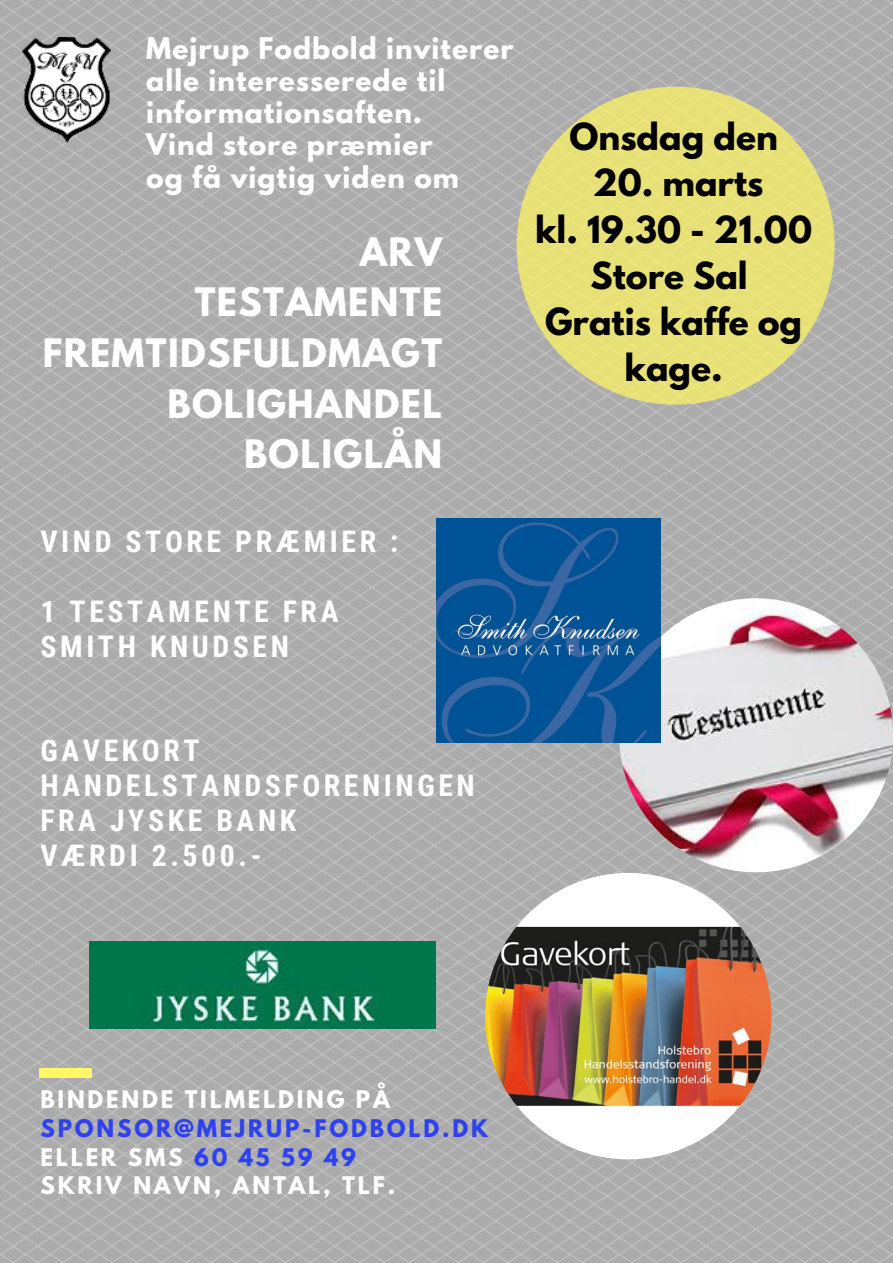
<style>
.page{position:relative;width:893px;height:1263px;background:#fff}
.page>*{position:absolute;margin:0;border:0;box-sizing:border-box;transform-origin:0 0}
.t1{font:700 34.72px/50.6px "League Spartan";letter-spacing:.04em;color:#fff;text-align:right}
.t2{font:700 33.08px/46.1px "League Spartan";color:#000;text-align:center}
.t3{font:700 29.78px/34.9px "Roboto Condensed";letter-spacing:.12em;color:#fff}
.t4{font:700 26.47px/32.1px "League Spartan";letter-spacing:.04em;color:#fff}
.t5{font:700 21.52px/28.7px "League Spartan";letter-spacing:.13em;color:#2e41f1}
.t6{font:700 21.52px "League Spartan";letter-spacing:.13em;color:#fff}
.s1{color:#fff}
</style>
<div class="page">
<img style="left:0;top:0;width:893px;height:1263px">
<div style="left:517px;top:87px;width:318px;height:318px;background:#e6e077;border-radius:50%"></div>
<img style="left:619px;top:598px;width:274px;height:274px;border-radius:50%">
<img style="left:485px;top:873px;width:287px;height:286px;border-radius:50%">
<div style="left:39px;top:1068px;width:53px;height:9px;background:#fff763"></div>
<img style="left:23px;top:37px;width:88px;height:106px">
<img style="left:89px;top:941px;width:347px;height:87px">
<img style="left:436px;top:519px;width:224px;height:224px">
<p class="t4" style="left:146px;top:36px;width:369px">Mejrup Fodbold inviterer alle interesserede til informationsaften.<br>Vind store præmier<br>og få vigtig viden om</p>
<p class="t1" style="left:43px;top:231px;width:401px">ARV<br>TESTAMENTE<br>FREMTIDSFULDMAGT<br>BOLIGHANDEL<br>BOLIGLÅN</p>
<p class="t2" style="left:569px;top:118px;width:210px">Onsdag den</p>
<p class="t2" style="left:535px;top:164px;width:278px">20. marts<br>kl. 19.30 - 21.00<br>Store Sal<br>Gratis kaffe og kage.</p>
<p class="t3" style="left:41px;top:524px;width:359px">VIND STORE PRÆMIER :</p>
<p class="t3" style="left:41px;top:594px;width:299px">1 TESTAMENTE FRA<br>SMITH KNUDSEN</p>
<p class="t3" style="left:41px;top:734px;width:436px">GAVEKORT<br>HANDELSTANDSFORENINGEN<br>FRA JYSKE BANK<br>VÆRDI 2.500.-</p>
<p class="t6" style="left:41px;top:1089px;width:351px">BINDENDE TILMELDING PÅ</p>
<p class="t5" style="left:41px;top:1117px;width:449px">SPONSOR@MEJRUP-FODBOLD.DK<br><span class="s1">ELLER SMS</span> 60 45 59 49<br><span class="s1">SKRIV NAVN, ANTAL, TLF.</span></p>
</div>
